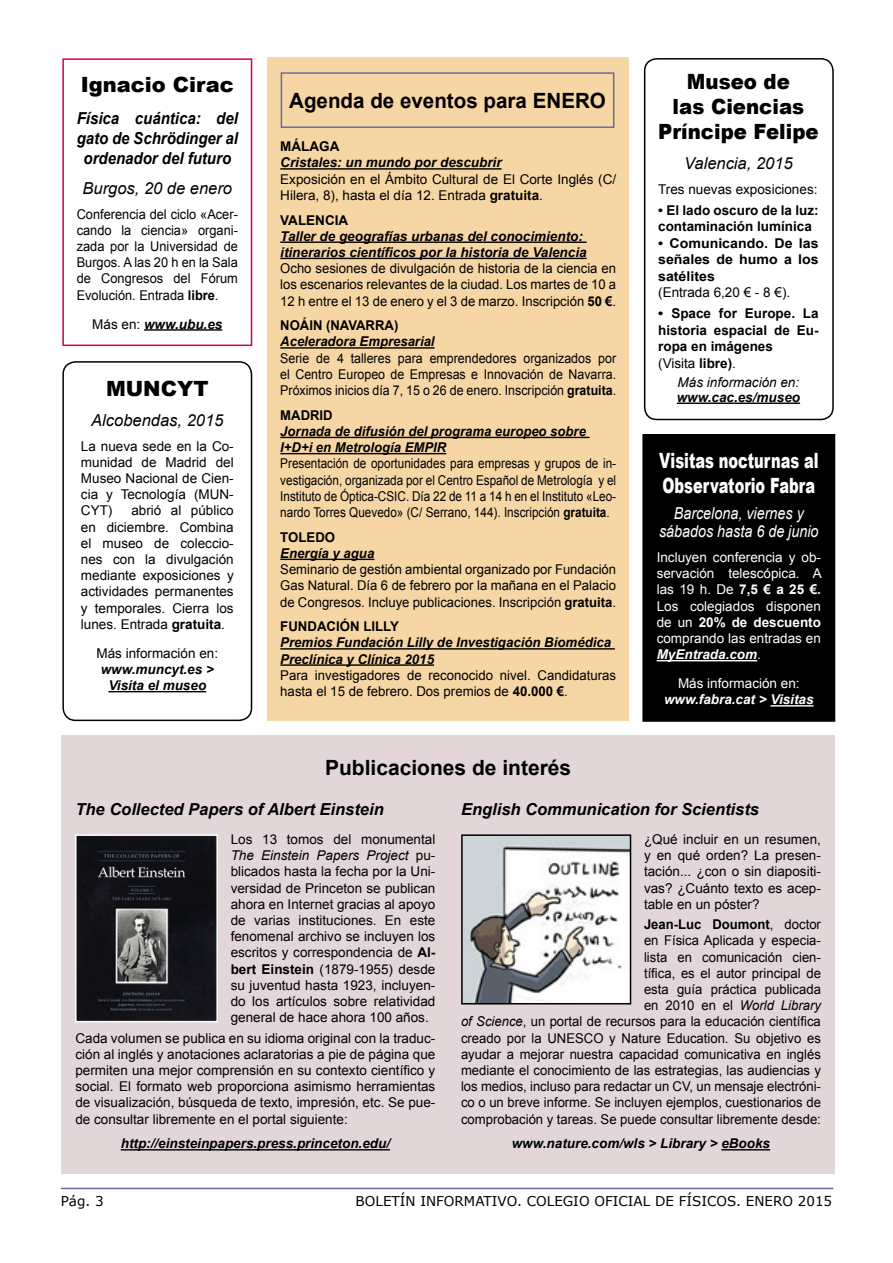
<style>
.page{position:relative;width:893px;height:1263px;background:#fff}
.page>*{position:absolute;margin:0;border:0;box-sizing:border-box;transform-origin:0 0}
.t1{font:700 21px "Arial";color:#000}
.t2{font:900 21px/25.2px "Arial";color:#fff;scale:.69 1}
.t3{font:900 21px/25.2px "Arial";color:#000;text-align:center;scale:.94 1}
.t4{font:900 21px "Arial";color:#000}
.t5{font:italic 700 16.5px "Arial";color:#000}
.t6{font:italic 700 16.5px/19.8px "Arial";color:#000;text-align:center;scale:.91 1}
.t7{font:italic 16.5px "Arial";color:#000}
.t8{font:italic 16.5px/18px "Arial";color:#fff;text-align:center;scale:.87 1}
.t9{font:13.5px/16.2px "Arial";color:#000;text-align:justify}
.t10{font:italic 700 13.5px/16.2px "Arial";color:#000}
.t11{font:13.5px/16.2px "Arial";color:#000;text-align:justify;scale:.87 1}
.t12{font:13.5px/16.2px "Arial";color:#fff;text-align:justify}
.t13{font:13.5px/16.2px "Arial";color:#000;text-align:justify;scale:.92 1}
.t14{font:13.5px/16.2px "Arial";color:#000;text-align:justify;scale:.95 1}
.t15{font:700 13.5px/16.5px "Arial";color:#000;text-align:justify;scale:1.05 1}
.t16{font:700 13.5px/16.5px "Arial";color:#000}
.t17{font:13.5px "Verdana";color:#000}
.t18{font:italic 700 13.5px "Arial";color:#fff}
.t19{font:italic 13.5px "Arial";color:#000}
.s1{font-weight:700}
.s2{font-weight:400;font-style:normal}
.s3{font-weight:400}
.s4{font-weight:700;font-style:italic}
.s5{font-style:italic}
</style>
<div class="page">
<div style="left:61px;top:735px;width:773px;height:438px;background:#e3d6d8"></div>
<hr style="left:721px;top:1149px;width:49px;height:1px;background:#000">
<hr style="left:61px;top:1188px;width:772px;height:1px;background:#6d6a9d">
<hr style="left:121px;top:1149px;width:269px;height:1px;background:#000">
<div style="left:268px;top:57px;width:361px;height:664px;background:#f6d6a4"></div>
<hr style="left:280px;top:168px;width:222px;height:2px;background:#000">
<hr style="left:280px;top:241px;width:307px;height:2px;background:#000">
<hr style="left:280px;top:258px;width:307px;height:1px;background:#000">
<hr style="left:280px;top:347px;width:155px;height:2px;background:#000">
<hr style="left:280px;top:437px;width:310px;height:1px;background:#000">
<hr style="left:280px;top:453px;width:166px;height:1px;background:#000">
<hr style="left:280px;top:559px;width:94px;height:1px;background:#000">
<hr style="left:280px;top:648px;width:335px;height:2px;background:#000">
<hr style="left:280px;top:664px;width:154px;height:2px;background:#000">
<div style="left:281px;top:72px;width:333px;height:56px;border:2px solid #6d6a9d"></div>
<img style="left:78px;top:837px;width:137px;height:182px">
<div style="left:75px;top:834px;width:143px;height:188px;border:2px solid #fff"></div>
<img style="left:464px;top:837px;width:164px;height:164px">
<div style="left:461px;top:834px;width:170px;height:170px;border:2px solid #000"></div>
<hr style="left:677px;top:402px;width:123px;height:2px;background:#000">
<div style="left:644px;top:58px;width:190px;height:362px;border:2px solid #000;border-radius:12px"></div>
<hr style="left:144px;top:329px;width:78px;height:2px;background:#000">
<div style="left:62px;top:58px;width:190px;height:288px;border:2px solid #d40050"></div>
<hr style="left:108px;top:691px;width:98px;height:1px;background:#000">
<div style="left:62px;top:361px;width:190px;height:360px;border:2px solid #000;border-radius:13px"></div>
<div style="left:643px;top:435px;width:191px;height:286px;background:#000"></div>
<hr style="left:657px;top:660px;width:100px;height:1px;background:#fff">
<hr style="left:770px;top:705px;width:43px;height:1px;background:#fff">
<div style="left:642px;top:434px;width:193px;height:288px;border:2px solid #000"></div>
<h1 class="t4" style="left:81px;top:69px;width:155px">Ignacio Cirac</h1>
<p class="t6" style="left:77px;top:109px;width:179px">Física cuántica: del gato de Schrödinger al ordenador del futuro</p>
<p class="t7" style="left:83px;top:177px;width:151px">Burgos, 20 de enero</p>
<p class="t14" style="left:77px;top:206px;width:171px">Conferencia del ciclo «Acer&shy;cando la ciencia» organi&shy;zada por la Universidad de Burgos. A las 20 h en la Sala de Congresos del Fórum Evolución. Entrada <span class="s1">libre</span>.</p>
<p class="t10" style="left:92px;top:316px;width:132px"><span class="s2">Más en:</span> www.ubu.es</p>
<h1 class="t4" style="left:106px;top:373px;width:104px">MUNCYT</h1>
<p class="t7" style="left:91px;top:409px;width:134px">Alcobendas, 2015</p>
<p class="t9" style="left:81px;top:438px;width:154px">La nueva sede en la Co&shy;munidad de Madrid del Museo Nacional de Cien&shy;cia y Tecnología (MUN-CYT)</p>
<p class="t9" style="left:81px;top:503px;width:154px;text-indent:51px">abrió al público en diciembre. Combina el museo de coleccio&shy;nes con la divulgación mediante exposiciones y actividades permanentes y temporales. Cierra los lunes. Entrada <span class="s1">gratuita</span>.</p>
<p class="t9" style="left:97px;top:645px;width:123px">Más información en:</p>
<p class="t10" style="left:101px;top:662px;width:115px;text-align:center">www.muncyt.es &gt;<br>Visita el museo</p>
<h1 class="t1" style="left:289px;top:87px;width:318px">Agenda de eventos para ENERO</h1>
<p class="t16" style="left:280px;top:139px;width:61px">MÁLAGA</p>
<p class="t10" style="left:280px;top:155px;width:223px">Cristales: un mundo por descubrir</p>
<p class="t9" style="left:280px;top:171px;width:337px">Exposición en el Ámbito Cultural de El Corte Inglés (C/<br>Hilera, 8), hasta el día 12. Entrada <span class="s1">gratuita</span>.</p>
<p class="t16" style="left:280px;top:212px;width:69px">VALENCIA</p>
<p class="t10" style="left:280px;top:228px;width:308px">Taller de geografías urbanas del conocimiento: itinerarios científicos por la historia de Valencia</p>
<p class="t9" style="left:280px;top:260px;width:337px">Ocho sesiones de divulgación de historia de la ciencia en los escenarios relevantes de la ciudad. Los martes de 10 a 12 h entre el 13 de enero y el 3 de marzo. Inscripción <span class="s1">50 €</span>.</p>
<p class="t16" style="left:280px;top:318px;width:120px">NOÁIN (NAVARRA)</p>
<p class="t10" style="left:280px;top:334px;width:156px">Aceleradora Empresarial</p>
<p class="t13" style="left:280px;top:350px;width:367px">Serie de 4 talleres para emprendedores organizados por el Centro Europeo de Empresas e Innovación de Navarra.<br>Próximos inicios día 7, 15 o 26 de enero. Inscripción <span class="s1">gratuita</span>.</p>
<p class="t16" style="left:280px;top:407px;width:54px">MADRID</p>
<p class="t10" style="left:280px;top:424px;width:307px">Jornada de difusión del programa europeo sobre<br>I+D+i en Metrología EMPIR</p>
<p class="t11" style="left:280px;top:456px;width:388px">Presentación de oportunidades para empresas y grupos de in&shy;vestigación, organizada por el Centro Español de Metrología y el Instituto de Óptica-CSIC. Día 22 de 11 a 14 h en el Instituto «Leo&shy;nardo Torres Quevedo» (C/ Serrano, 144). Inscripción <span class="s1">gratuita</span>.</p>
<p class="t16" style="left:280px;top:529px;width:56px">TOLEDO</p>
<p class="t10" style="left:280px;top:546px;width:96px">Energía y agua</p>
<p class="t9" style="left:280px;top:561px;width:337px">Seminario de gestión ambiental organizado por Fundación Gas Natural. Día 6 de febrero por la mañana en el Palacio de Congresos. Incluye publicaciones. Inscripción <span class="s1">gratuita</span>.</p>
<p class="t16" style="left:280px;top:619px;width:120px">FUNDACIÓN LILLY</p>
<p class="t10" style="left:280px;top:635px;width:332px">Premios Fundación Lilly de Investigación Biomédica<br>Preclínica y Clínica 2015</p>
<p class="t9" style="left:280px;top:667px;width:337px">Para investigadores de reconocido nivel. Candidaturas hasta el 15 de febrero. Dos premios de <span class="s1">40.000 €</span>.</p>
<h1 class="t1" style="left:325px;top:754px;width:248px">Publicaciones de interés</h1>
<h1 class="t3" style="left:658px;top:68px;width:172px">Museo de<br>las Ciencias<br>Príncipe Felipe</h1>
<p class="t7" style="left:684px;top:153px;width:110px">Valencia, 2015</p>
<p class="t9" style="left:658px;top:181px;width:161px">Tres nuevas exposiciones:</p>
<p class="t16" style="left:658px;top:202px;width:162px">• El lado oscuro de la luz: contaminación lumínica</p>
<p class="t15" style="left:658px;top:235px;width:154px">• Comunicando. De las señales de humo a los satélites</p>
<p class="t9" style="left:658px;top:285px;width:134px">(Entrada 6,20 € - 8 €).</p>
<p class="t15" style="left:658px;top:305px;width:154px;text-align:left">• Space for Europe. La historia espacial de Eu&shy;ropa en imágenes<br><span class="s3">(Visita</span> libre)<span class="s3">.</span></p>
<p class="t19" style="left:678px;top:373px;width:123px">Más información en:</p>
<p class="t10" style="left:677px;top:389px;width:125px">www.cac.es/museo</p>
<h1 class="t2" style="left:659px;top:447px;width:233px">Visitas nocturnas al<br>Observatorio Fabra</h1>
<p class="t8" style="left:659px;top:505px;width:185px">Barcelona, viernes y sábados hasta 6 de junio</p>
<p class="t12" style="left:657px;top:549px;width:167px">Incluyen conferencia y ob&shy;servación telescópica. A las 19 h. De <span class="s1">7,5 € a 25 €.<br></span>Los colegiados disponen de un <span class="s1">20% de descuento </span>comprando las entradas en <span class="s4">MyEntrada.com</span>.</p>
<p class="t12" style="left:678px;top:675px;width:123px">Más información en:</p>
<p class="t18" style="left:664px;top:691px;width:151px">www.fabra.cat &gt; Visitas</p>
<p class="t5" style="left:75px;top:798px;width:310px">The Collected Papers of Albert Einstein</p>
<p class="t9" style="left:231px;top:831px;width:206px">Los 13 tomos del monumental <span class="s5">The Einstein Papers Project</span> pu&shy;blicados hasta la fecha por la Uni&shy;versidad de Princeton se publican ahora en Internet gracias al apoyo de varias instituciones. En este fenomenal archivo se incluyen los escritos y correspondencia de <span class="s1">Al&shy;bert Einstein</span> (1879-1955) desde su juventud hasta 1923, incluyen&shy;do los artículos sobre relatividad general de hace ahora 100 años.</p>
<p class="t9" style="left:75px;top:1030px;width:361px">Cada volumen se publica en su idioma original con la traduc&shy;ción al inglés y anotaciones aclaratorias a pie de página que permiten una mejor comprensión en su contexto científico y social. El formato web proporciona asimismo herramientas de visualización, búsqueda de texto, impresión, etc. Se pue&shy;de consultar libremente en el portal siguiente:</p>
<p class="t10" style="left:121px;top:1136px;width:271px">http://einsteinpapers.press.princeton.edu/</p>
<p class="t5" style="left:461px;top:798px;width:299px">English Communication for Scientists</p>
<p class="t9" style="left:644px;top:831px;width:178px">¿Qué incluir en un resumen, y en qué orden? La presen&shy;tación... ¿con o sin diapositi&shy;vas? ¿Cuánto texto es acep&shy;table en un póster?</p>
<p class="t9" style="left:461px;top:916px;width:361px;text-align:right"><span class="s1">Jean-Luc Doumont</span>, doctor<br>en Física Aplicada y especia-<br>lista en comunicación cien-<br>tífica, es el autor principal de<br>esta guía práctica publicada<br>en 2010 en el <span class="s5">World Library<br>of Science</span>, un portal de recursos para la educación científica creado por la UNESCO y Nature Education. Su objetivo es ayudar a mejorar nuestra capacidad comunicativa en inglés mediante el conocimiento de las estrategias, las audiencias y los medios, incluso para redactar un CV, un mensaje electróni&shy;co o un breve informe. Se incluyen ejemplos, cuestionarios de comprobación y tareas. Se puede consultar libremente desde:</p>
<p class="t10" style="left:512px;top:1136px;width:260px">www.nature.com/wls &gt; Library &gt; eBooks</p>
<p class="t17" style="left:61px;top:1193px;width:44px">Pág. 3</p>
<p class="t17" style="left:356px;top:1193px;width:478px">BOLETÍN INFORMATIVO. COLEGIO OFICIAL DE FÍSICOS. ENERO 2015</p>
</div>
